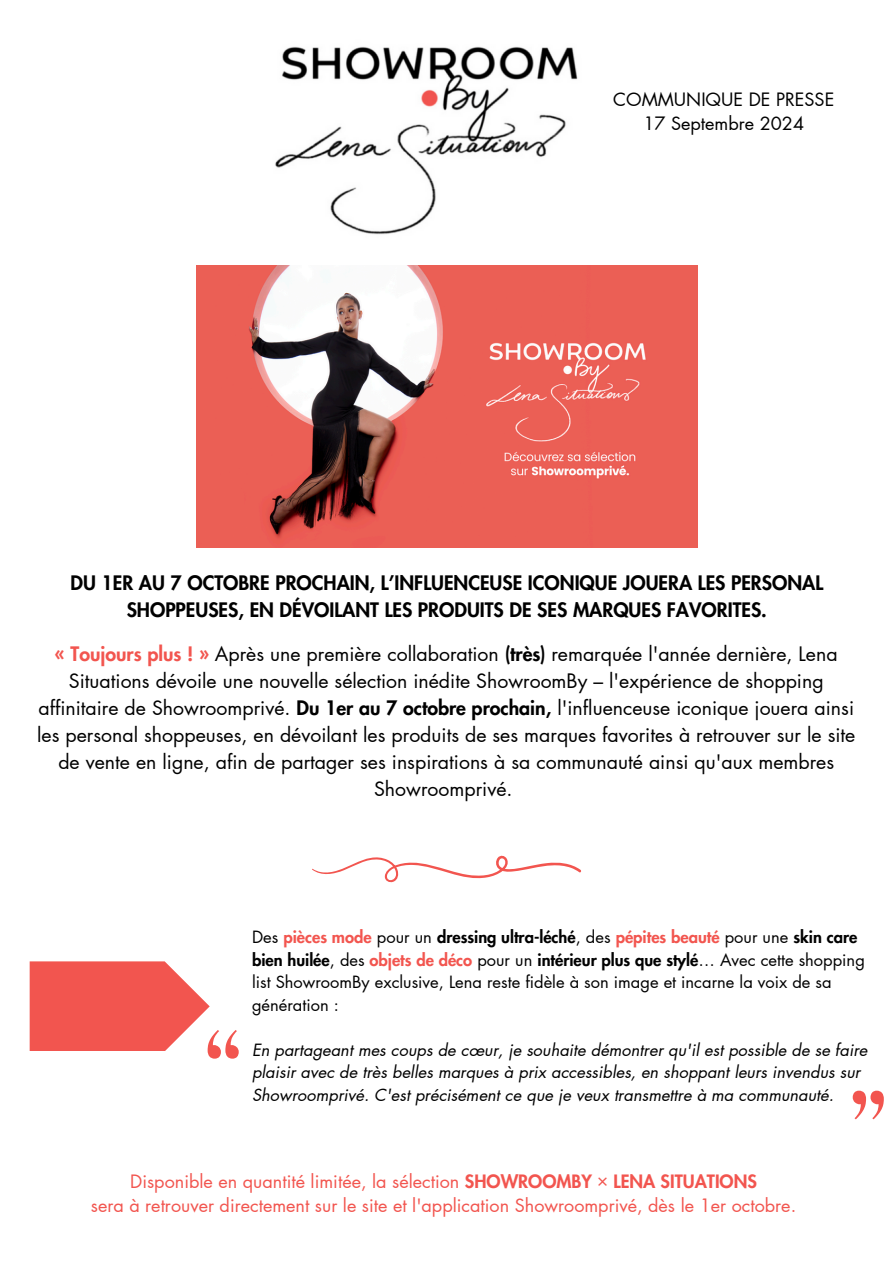
<style>
.page{position:relative;width:894px;height:1264px;background:#fff}
.page>*{position:absolute;margin:0;border:0;box-sizing:border-box;transform-origin:0 0}
.t1{font:120px "Angelica";color:#f2554f}
.t2{font:19.5px/27px "Futura LT Pro";color:#000;text-align:center}
.t3{font:800 19.5px/27px "Futura LT Pro";color:#000;text-align:center}
.t4{font:18px/24.8px "Futura LT Pro";color:#f2554f;text-align:center}
.t5{font:18px/24.8px "Futura LT Pro";color:#000;text-align:center}
.t6{font:16.5px/22.5px "Futura LT Pro";color:#000}
.t7{font:italic 16.5px/22.5px "Futura LT Pro";color:#000}
.s1{font-weight:800;color:#f2554f}
.s2{font-weight:800}
.s3{font-family:"Wen Quan Yi Micro Hei"}
</style>
<div class="page">
<img style="left:275px;top:46px;width:303px;height:189px">
<svg style="left:30px;top:961px;width:180px;height:90px;background:#f36964"></svg>
<svg style="left:312px;top:855px;width:269px;height:28px"></svg>
<img style="left:196px;top:266px;width:501px;height:281px">
<p class="t5" style="left:613px;top:87px;width:222px">COMMUNIQUE DE PRESSE<br>17 Septembre 2024</p>
<p class="t3" style="left:70px;top:570px;width:754px">DU 1ER AU 7 OCTOBRE PROCHAIN, L’INFLUENCEUSE ICONIQUE JOUERA LES PERSONAL<br>SHOPPEUSES, EN DÉVOILANT LES PRODUITS DE SES MARQUES FAVORITES.</p>
<h2 class="t2" style="left:37px;top:641px;width:819px"><span class="s1">« Toujours plus ! »</span> Après une première collaboration <span class="s2">(très)</span> remarquée l'année dernière, Lena Situations dévoile une nouvelle sélection inédite ShowroomBy – l'expérience de shopping affinitaire de Showroomprivé. <span class="s2">Du 1er au 7 octobre prochain,</span> l'influenceuse iconique jouera ainsi les personal shoppeuses, en dévoilant les produits de ses marques favorites à retrouver sur le site de vente en ligne, afin de partager ses inspirations à sa communauté ainsi qu'aux membres Showroomprivé.</h2>
<p class="t1" style="left:205px;top:1022px;width:37px">“</p>
<p class="t6" style="left:252px;top:926px;width:614px">Des <span class="s1">pièces mode</span> pour un <span class="s2">dressing ultra-léché</span>, des <span class="s1">pépites beauté</span> pour une <span class="s2">skin care bien huilée</span>, des <span class="s1">objets de déco</span> pour un <span class="s2">intérieur plus que stylé</span>… Avec cette shopping list ShowroomBy exclusive, Lena reste fidèle à son image et incarne la voix de sa génération :</p>
<p class="t7" style="left:252px;top:1039px;width:616px">En partageant mes coups de cœur, je souhaite démontrer qu'il est possible de se faire plaisir avec de très belles marques à prix accessibles, en shoppant leurs invendus sur</p>
<p class="t7" style="left:252px;top:1084px;width:583px">Showroomprivé. C'est précisément ce que je veux transmettre à ma communauté.</p>
<p class="t1" style="left:885px;top:1127px;width:37px;rotate:-180deg">“</p>
<p class="t4" style="left:91px;top:1169px;width:706px">Disponible en quantité limitée, la sélection <span class="s2">SHOWROOMBY</span> <span class="s3">✕</span> <span class="s2">LENA SITUATIONS<br></span>sera à retrouver directement sur le site et l'application Showroomprivé, dès le 1er octobre.</p>
</div>
